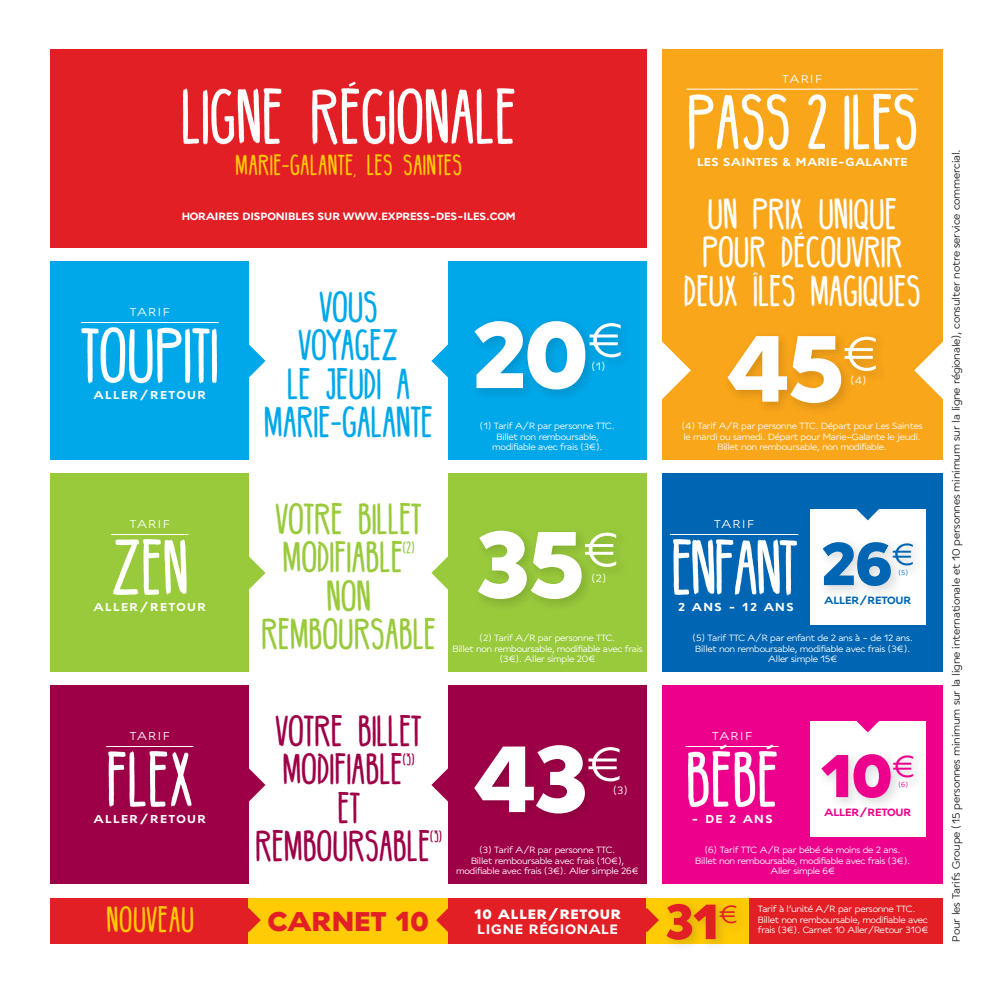
<style>
.page{position:relative;width:993px;height:993px;background:#fff}
.page>*{position:absolute;margin:0;border:0;box-sizing:border-box;transform-origin:0 0}
.t1{font:900 109.2px/202.7px "Excellence In Motion";letter-spacing:-.03em;color:#fff}
.t2{font:900 70px "Excellence In Motion";color:#ec008c}
.t3{font:900 70px "Excellence In Motion";color:#0066b3}
.t4{font:900 57.4px "Excellence In Motion";color:#e31f26}
.t5{font:56px "BELLABOO";color:#fff}
.t6{font:31.5px/38.5px "BELLABOO";color:#fff;text-align:center}
.t7{font:31.5px/38.5px "BELLABOO";color:#99ca3c}
.t8{font:31.5px/38.5px "BELLABOO";color:#9e0047}
.t9{font:31.5px/38.5px "BELLABOO";color:#00a8ea;text-align:center}
.t10{font:900 31.5px "Excellence In Motion";letter-spacing:-.005em;color:#e31f26}
.t11{font:26.25px "BELLABOO";letter-spacing:.03em;color:#ffcb04}
.t12{font:21px "BELLABOO";letter-spacing:.02em;color:#ffcb04}
.t13{font:900 15.75px "Excellence In Motion";letter-spacing:.045em;color:#fff}
.t14{font:700 15.75px "Excellence In Motion";letter-spacing:.05em;color:#fff}
.t15{font:700 13.3px "Excellence In Motion";letter-spacing:.105em;color:#fff}
.t16{font:13.3px "Excellence In Motion";letter-spacing:.1em;color:#fff}
.t17{font:700 13.3px "Excellence In Motion";letter-spacing:.04em;color:#fff}
.t18{font:700 13.3px "Excellence In Motion";letter-spacing:.085em;color:#fff}
.t19{font:12.25px "Excellence In Motion";letter-spacing:-.01em;color:#231f20}
.t20{font:700 12.25px "Excellence In Motion";color:#fff}
.t21{font:12.25px "Excellence In Motion";color:#fff}
.t22{font:700 12.25px "Excellence In Motion";letter-spacing:-.015em;color:#ec008c}
.t23{font:700 12.25px "Excellence In Motion";letter-spacing:-.015em;color:#0066b3}
.t24{font:12.25px "BELLABOO";color:#9e0047}
.t25{font:12.25px "BELLABOO";color:#99ca3c}
.t26{font:10.5px/10.5px "Excellence In Motion";letter-spacing:-.02em;color:#fff;text-align:center}
.t27{font:7.88px "Excellence In Motion";color:#ec008c}
.t28{font:7.88px "Excellence In Motion";color:#0066b3}
</style>
<div class="page">
<div style="left:50px;top:261px;width:199px;height:199px;background:#00a8ea"></div>
<div style="left:50px;top:473px;width:199px;height:199px;background:#99ca3c"></div>
<svg style="left:448px;top:261px;width:198px;height:199px;background:#00a4e5"></svg>
<div style="left:448px;top:473px;width:198px;height:199px;background:#99ca3c"></div>
<div style="left:448px;top:685px;width:198px;height:198px;background:#9e0047"></div>
<svg style="left:249px;top:344px;width:16px;height:33px"></svg>
<svg style="left:249px;top:556px;width:16px;height:33px"></svg>
<svg style="left:249px;top:768px;width:16px;height:33px"></svg>
<svg style="left:431px;top:344px;width:17px;height:33px"></svg>
<svg style="left:431px;top:556px;width:17px;height:33px"></svg>
<svg style="left:431px;top:768px;width:17px;height:33px"></svg>
<div style="left:661px;top:50px;width:281px;height:410px;background:#faa61a"></div>
<hr style="left:686px;top:89px;width:231px;height:1px;background:#fff">
<div style="left:661px;top:685px;width:281px;height:198px;background:#ec008c"></div>
<div style="left:661px;top:473px;width:281px;height:199px;background:#0066b3"></div>
<hr style="left:685px;top:745px;width:93px;height:1px;background:#fff">
<hr style="left:669px;top:534px;width:129px;height:1px;background:#fff">
<div style="left:51px;top:50px;width:595px;height:198px;background:#e31f26"></div>
<hr style="left:81px;top:322px;width:137px;height:1px;background:#fff">
<hr style="left:111px;top:534px;width:77px;height:1px;background:#fff">
<div style="left:50px;top:685px;width:199px;height:198px;background:#9e0047"></div>
<hr style="left:106px;top:745px;width:87px;height:1px;background:#fff">
<svg style="left:809px;top:720px;width:116px;height:116px;background:#f8f5f7"></svg>
<svg style="left:809px;top:509px;width:116px;height:115px;background:#f6f7f8"></svg>
<svg style="left:856px;top:720px;width:22px;height:12px"></svg>
<svg style="left:856px;top:509px;width:22px;height:11px"></svg>
<svg style="left:661px;top:338px;width:29px;height:64px"></svg>
<svg style="left:914px;top:338px;width:29px;height:64px"></svg>
<div style="left:50px;top:897px;width:199px;height:46px;background:#e31f26"></div>
<div style="left:448px;top:897px;width:198px;height:46px;background:#e31f26"></div>
<div style="left:743px;top:897px;width:199px;height:46px;background:#e31f26"></div>
<div style="left:248px;top:897px;width:200px;height:46px;background:#ffcb04"></div>
<div style="left:646px;top:897px;width:102px;height:46px;background:#ffcb04"></div>
<svg style="left:248px;top:908px;width:13px;height:23px"></svg>
<svg style="left:436px;top:908px;width:12px;height:23px"></svg>
<svg style="left:646px;top:908px;width:12px;height:23px"></svg>
<img style="left:662px;top:905px;width:85px;height:41px">
<p class="t16" style="left:782px;top:74px;width:41px">TARIF</p>
<h3 class="t5" style="left:686px;top:82px;width:233px">PASS 2 ILES</h3>
<p class="t17" style="left:696px;top:158px;width:212px">LES SAINTES &amp; MARIE-GALANTE</p>
<h3 class="t6" style="left:683px;top:191px;width:238px">UN PRIX UNIQUE<br>POUR DÉCOUVRIR<br>DEUX ÎLES MAGIQUES</h3>
<h3 class="t5" style="left:181px;top:77px;width:337px">LIGNE RÉGIONALE</h3>
<h3 class="t12" style="left:235px;top:150px;width:228px">MARIE-GALANTE, LES SAINTES</h3>
<p class="t20" style="left:182px;top:212px;width:335px">HORAIRES DISPONIBLES SUR WWW.EXPRESS-DES-ILES.COM</p>
<h3 class="t9" style="left:264px;top:284px;width:170px">VOUS<br>VOYAGEZ<br>LE JEUDI A<br>MARIE-GALANTE</h3>
<p class="t16" style="left:130px;top:307px;width:41px">TARIF</p>
<h3 class="t5" style="left:81px;top:315px;width:139px">TOUPITI</h3>
<h1 class="t1" style="left:470px;top:265px;width:410px">20<sup>€</sup> 45<sup>€<br></sup>35<sup>€</sup></h1>
<p class="t21" style="left:591px;top:362px;width:15px">(1)</p>
<p class="t21" style="left:850px;top:376px;width:17px">(4)</p>
<p class="t15" style="left:93px;top:390px;width:114px">ALLER/RETOUR</p>
<p class="t26" style="left:479px;top:421px;width:137px">(1) Tarif A/R par personne TTC.<br>Billet non remboursable, modifiable avec frais (3€).</p>
<p class="t26" style="left:681px;top:421px;width:242px">(4) Tarif A/R par personne TTC. Départ pour Les Saintes le mardi ou samedi. Départ pour Marie-Galante le jeudi.<br>Billet non remboursable, non modifiable.</p>
<h3 class="t7" style="left:276px;top:495px;width:147px">VOTRE BILLET<br>MODIFIABLE</h3>
<p class="t16" style="left:130px;top:519px;width:41px">TARIF</p>
<h3 class="t5" style="left:111px;top:527px;width:79px">ZEN</h3>
<p class="t16" style="left:714px;top:519px;width:41px">TARIF</p>
<h3 class="t5" style="left:670px;top:527px;width:128px">ENFANT</h3>
<p class="t25" style="left:403px;top:538px;width:13px">(2)</p>
<h3 class="t7" style="left:261px;top:572px;width:176px;text-align:center">NON<br>REMBOURSABLE</h3>
<h2 class="t3" style="left:820px;top:531px;width:96px">26<sup>€</sup></h2>
<p class="t28" style="left:898px;top:570px;width:11px">(5)</p>
<p class="t21" style="left:591px;top:574px;width:16px">(2)</p>
<p class="t23" style="left:824px;top:596px;width:88px">ALLER/RETOUR</p>
<p class="t15" style="left:93px;top:601px;width:114px">ALLER/RETOUR</p>
<p class="t18" style="left:678px;top:601px;width:117px">2 ANS - 12 ANS</p>
<p class="t26" style="left:452px;top:633px;width:192px">(2) Tarif A/R par personne TTC.<br>Billet non remboursable, modifiable avec frais (3€). Aller simple 20€</p>
<p class="t26" style="left:692px;top:633px;width:222px">(5) Tarif TTC A/R par enfant de 2 ans à - de 12 ans.<br>Billet non remboursable, modifiable avec frais (3€).<br>Aller simple 15€</p>
<h3 class="t8" style="left:276px;top:707px;width:147px">VOTRE BILLET<br>MODIFIABLE</h3>
<p class="t16" style="left:130px;top:731px;width:41px">TARIF</p>
<h3 class="t5" style="left:106px;top:739px;width:89px">FLEX</h3>
<p class="t16" style="left:712px;top:731px;width:41px">TARIF</p>
<h3 class="t5" style="left:685px;top:739px;width:94px">BÉBÉ</h3>
<h1 class="t1" style="left:471px;top:682px;width:153px">43<sup>€</sup></h1>
<p class="t24" style="left:402px;top:750px;width:13px">(3)</p>
<h3 class="t8" style="left:255px;top:784px;width:176px;text-align:center">ET<br>REMBOURSABLE</h3>
<h2 class="t2" style="left:819px;top:743px;width:97px">10<sup>€</sup></h2>
<p class="t27" style="left:898px;top:782px;width:11px">(6)</p>
<p class="t21" style="left:612px;top:786px;width:16px">(3)</p>
<p class="t22" style="left:824px;top:808px;width:88px">ALLER/RETOUR</p>
<p class="t15" style="left:93px;top:813px;width:114px">ALLER/RETOUR</p>
<p class="t18" style="left:691px;top:813px;width:83px">- DE 2 ANS</p>
<p class="t24" style="left:430px;top:827px;width:13px">(3)</p>
<p class="t26" style="left:456px;top:845px;width:184px">(3) Tarif A/R par personne TTC.<br>Billet remboursable avec frais (10€), modifiable avec frais (3€). Aller simple 26€</p>
<p class="t26" style="left:695px;top:845px;width:216px">(6) Tarif TTC A/R par bébé de moins de 2 ans.<br>Billet non remboursable, modifiable avec frais (3€).<br>Aller simple 6€</p>
<h3 class="t11" style="left:106px;top:900px;width:89px">NOUVEAU</h3>
<h3 class="t10" style="left:267px;top:906px;width:163px">CARNET 10</h3>
<h3 class="t13" style="left:474px;top:907px;width:148px">10 ALLER/RETOUR</h3>
<h3 class="t14" style="left:477px;top:922px;width:142px">LIGNE RÉGIONALE</h3>
<h3 class="t4" style="left:664px;top:895px;width:75px">31<sup>€</sup></h3>
<p class="t26" style="left:757px;top:904px;width:172px;text-align:left">Tarif à l’unité A/R par personne TTC.<br>Billet non remboursable, modifiable avec frais (3€). Carnet 10 Aller/Retour 310€</p>
<p class="t19" style="left:951px;top:941px;width:794px;rotate:-90deg">Pour les Tarifs Groupe (15 personnes minimum sur la ligne internationale et 10 personnes minimum sur la ligne régionale), consulter notre service commercial.</p>
</div>
